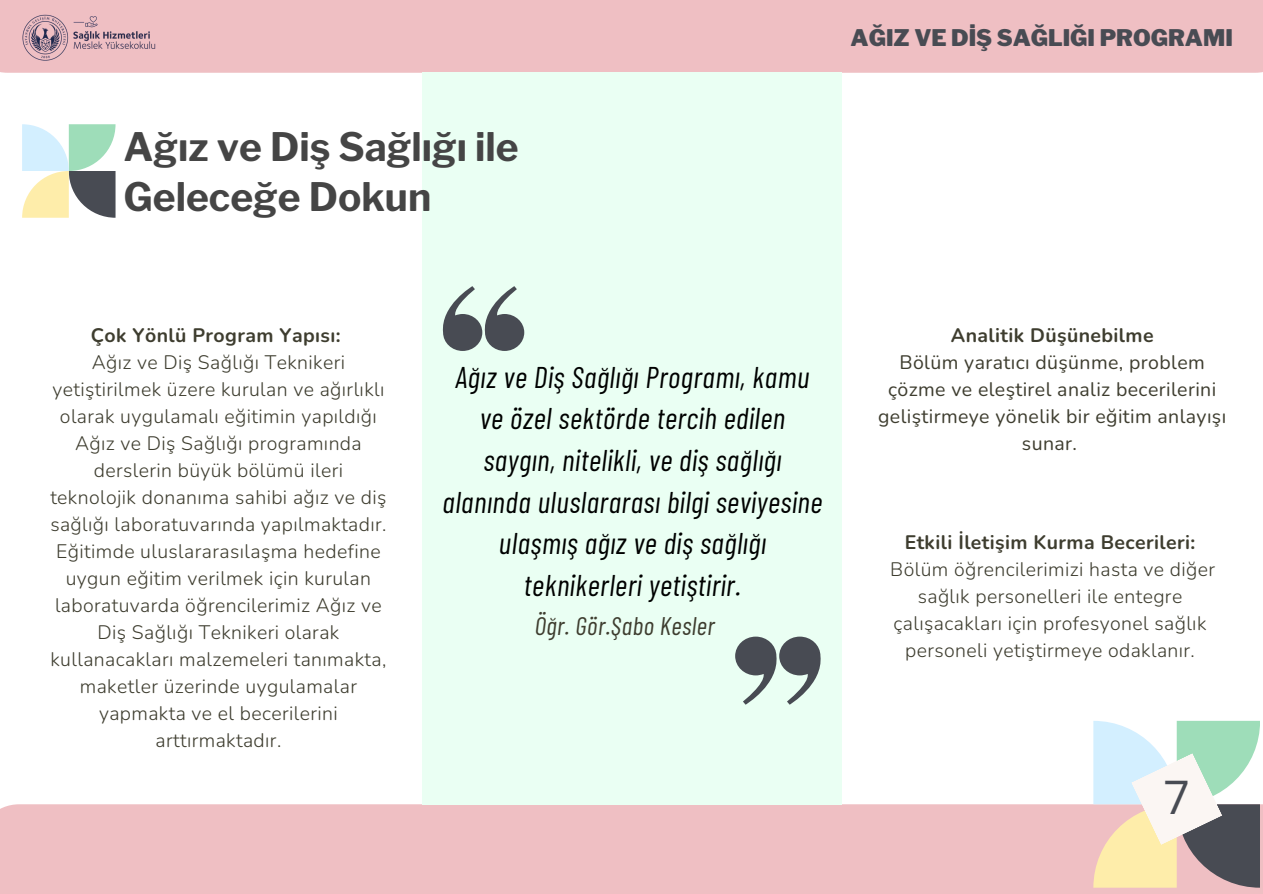
<style>
.page{position:relative;width:1263px;height:894px;background:#fff}
.page>*{position:absolute;margin:0;border:0;box-sizing:border-box;transform-origin:0 0}
.t1{font:47.25px "DM Sans";color:#484b53}
.t2{font:700 39px/49.5px "Libre Franklin";color:#454545}
.t3{font:italic 30px/41.7px "Barlow Condensed";letter-spacing:.02em;color:#000;text-align:center}
.t4{font:italic 25.5px "Barlow Condensed";letter-spacing:.02em;color:#3e3d2f}
.t5{font:900 22.8px "Libre Franklin";color:#484b53}
.t6{font:300 19.5px/27px "Nunito";letter-spacing:.02em;color:#3e3d2f;text-align:center}
.t7{font:19.5px/27px "Nunito";letter-spacing:.02em;color:#3e3d2f;text-align:center}
.t8{font:700 19.5px "Nunito";letter-spacing:.02em;color:#3e3d2f}
</style>
<div class="page">
<div style="left:0;top:804px;width:1263px;height:89px;background:#efbfc3"></div>
<svg style="left:1093px;top:720px;width:167px;height:167px"></svg>
<div style="left:0;top:0;width:1263px;height:73px;background:#efbfc3"></div>
<svg style="left:22px;top:124px;width:93px;height:94px"></svg>
<div style="left:423px;top:73px;width:419px;height:731px;background:#eafff3"></div>
<svg style="left:735px;top:636px;width:86px;height:68px"></svg>
<svg style="left:442px;top:286px;width:82px;height:65px"></svg>
<img style="left:12px;top:14px;width:155px;height:59px">
<p class="t2" style="left:124px;top:122px;width:397px">Ağız ve Diş Sağlığı ile<br>Geleceğe Dokun</p>
<p class="t5" style="left:851px;top:24px;width:384px">AĞIZ VE DİŞ SAĞLIĞI PROGRAMI</p>
<p class="t8" style="left:91px;top:322px;width:251px">Çok Yönlü Program Yapısı:</p>
<h2 class="t6" style="left:50px;top:349px;width:338px">Ağız ve Diş Sağlığı Teknikeri yetiştirilmek üzere kurulan ve ağırlıklı olarak uygulamalı eğitimin yapıldığı Ağız ve Diş Sağlığı programında derslerin büyük bölümü ileri teknolojik donanıma sahibi ağız ve diş sağlığı laboratuvarında yapılmaktadır.<br>Eğitimde uluslararasılaşma hedefine uygun eğitim verilmek için kurulan laboratuvarda öğrencilerimiz Ağız ve Diş Sağlığı Teknikeri olarak kullanacakları malzemeleri tanımakta, maketler üzerinde uygulamalar yapmakta ve el becerilerini arttırmaktadır.</h2>
<p class="t3" style="left:443px;top:354px;width:381px">Ağız ve Diş Sağlığı Programı, kamu ve özel sektörde tercih edilen saygın, nitelikli, ve diş sağlığı alanında uluslararası bilgi seviyesine ulaşmış ağız ve diş sağlığı teknikerleri yetiştirir.</p>
<p class="t4" style="left:535px;top:609px;width:182px">Öğr. Gör.Şabo Kesler</p>
<h3 class="t8" style="left:951px;top:322px;width:204px">Analitik Düşünebilme</h3>
<p class="t7" style="left:878px;top:349px;width:350px">Bölüm yaratıcı düşünme, problem çözme ve eleştirel analiz becerilerini geliştirmeye yönelik bir eğitim anlayışı sunar.</p>
<p class="t8" style="left:905px;top:529px;width:292px">Etkili İletişim Kurma Becerileri:</p>
<h1 class="t6" style="left:890px;top:556px;width:326px">Bölüm öğrencilerimizi hasta ve diğer sağlık personelleri ile entegre çalışacakları için profesyonel sağlık personeli yetiştirmeye odaklanır.</h1>
<p class="t1" style="left:1164px;top:766px;width:27px">7</p>
</div>
